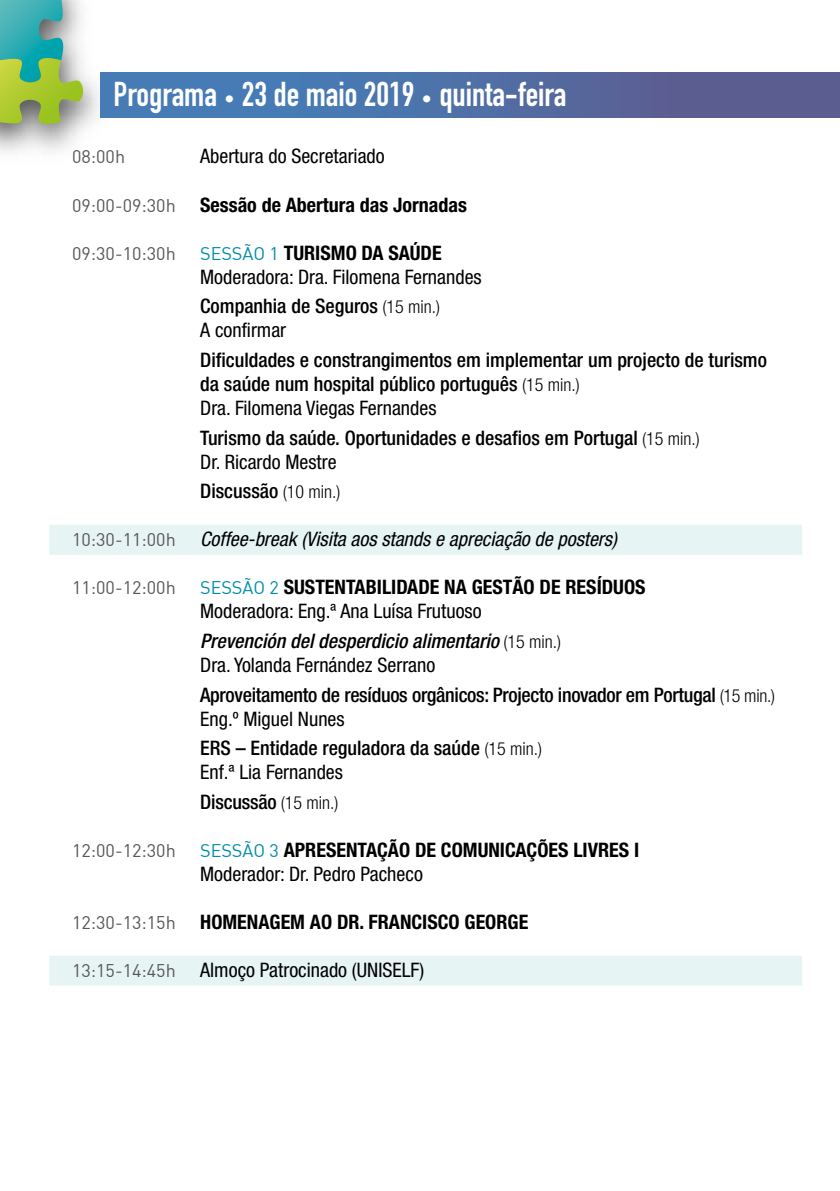
<style>
.page{position:relative;width:840px;height:1191px;background:#fff}
.page>*{position:absolute;margin:0;border:0;box-sizing:border-box;transform-origin:0 0}
.t1{font:34px "DIN Engschrift Std";color:#fff}
.t2{font:500 condensed 20px/24px "Helvetica Neue";color:#000}
.t3{font:700 condensed 20px/24px "Helvetica Neue";color:#000}
.t4{font:condensed 20px/24px "Helvetica Neue";color:#000}
.t5{font:italic 500 condensed 20px/24px "Helvetica Neue";color:#000}
.t6{font:italic condensed 20px "Helvetica Neue";color:#000}
.t7{font:18px "DIN";color:#575756}
.s1{font-size:20px}
.s2{font-family:"DIN";font-weight:400;font-stretch:normal;font-size:18px;color:#575756}
.s3{font-family:"DIN";font-stretch:normal;font-size:18px;color:#008dab}
.s4{font-weight:700}
.s5{font-weight:300;font-size:18px}
.s6{font-weight:400}
.s7{font-family:"DIN";font-style:normal;font-stretch:normal;font-size:18px;color:#575756}
.s8{font-family:"DIN";font-weight:400;font-stretch:normal;font-size:18px;color:#008dab}
.s9{font-weight:300;font-style:normal;font-size:18px}
.s10{font-weight:400;font-style:normal}
.s11{font-family:"DIN";font-stretch:normal;font-size:18px;color:#575756}
</style>
<div class="page">
<img style="left:0;top:72px;width:839px;height:914px">
<svg style="left:0;top:0;width:84px;height:127px;background:#83ba8a"></svg>
<div style="left:49px;top:525px;width:752px;height:30px;background:#e7f4f4"></div>
<div style="left:49px;top:955px;width:752px;height:30px;background:#e7f4f4"></div>
<div style="left:101px;top:72px;width:738px;height:45px;background:linear-gradient(to right,#4282bd,#5e588b)"></div>
<h1 class="t1" style="left:113px;top:74px;width:454px">Programa <span class="s1">•</span> 23 de maio 2019 <span class="s1">•</span> quinta-feira</h1>
<p class="t7" style="left:72px;top:146px;width:55px">08:00h</p>
<p class="t4" style="left:200px;top:144px;width:186px">Abertura do Secretariado</p>
<p class="t3" style="left:72px;top:192px;width:396px"><span class="s2">09:00-09:30h</span> Sessão de Abertura das Jornadas</p>
<p class="t7" style="left:72px;top:242px;width:105px">09:30-10:30h</p>
<p class="t4" style="left:200px;top:240px;width:283px"><span class="s3">SESSÃO 1</span> <span class="s4">TURISMO DA SAÚDE<br></span>Moderadora: Dra. Filomena Fernandes</p>
<p class="t2" style="left:200px;top:294px;width:241px">Companhia de Seguros <span class="s5">(15 min.)<br></span><span class="s6">A confirmar</span></p>
<p class="t2" style="left:200px;top:347px;width:568px">Dificuldades e constrangimentos em implementar um projecto de turismo da saúde num hospital público português <span class="s5">(15 min.)<br></span><span class="s6">Dra. Filomena Viegas Fernandes</span></p>
<p class="t2" style="left:200px;top:425px;width:501px">Turismo da saúde. Oportunidades e desafios em Portugal <span class="s5">(15 min.)<br></span><span class="s6">Dr. Ricardo Mestre</span></p>
<p class="t2" style="left:200px;top:479px;width:142px">Discussão <span class="s5">(10 min.)</span></p>
<p class="t6" style="left:72px;top:527px;width:546px"><span class="s7">10:30-11:00h</span> Coffee-break (Visita aos stands e apreciação de posters)</p>
<p class="t7" style="left:72px;top:576px;width:105px">11:00-12:00h</p>
<p class="t3" style="left:200px;top:575px;width:446px"><span class="s8">SESSÃO 2</span> SUSTENTABILIDADE NA GESTÃO DE RESÍDUOS<br><span class="s6">Moderadora: Eng.ª Ana Luísa Frutuoso</span></p>
<p class="t5" style="left:200px;top:628px;width:362px">Prevención del desperdicio alimentario <span class="s9">(15 min.)<br></span><span class="s10">Dra. Yolanda Fernández Serrano</span></p>
<p class="t2" style="left:200px;top:682px;width:576px">Aproveitamento de resíduos orgânicos: Projecto inovador em Portugal <span class="s5">(15 min.)<br></span><span class="s6">Eng.º Miguel Nunes</span></p>
<p class="t2" style="left:200px;top:736px;width:343px">ERS – Entidade reguladora da saúde <span class="s5">(15 min.)<br></span><span class="s6">Enf.ª Lia Fernandes</span></p>
<p class="t2" style="left:200px;top:789px;width:140px">Discussão <span class="s5">(15 min.)</span></p>
<p class="t7" style="left:72px;top:839px;width:105px">12:00-12:30h</p>
<p class="t3" style="left:200px;top:837px;width:440px"><span class="s8">SESSÃO 3</span> APRESENTAÇÃO DE COMUNICAÇÕES LIVRES I<br><span class="s6">Moderador: Dr. Pedro Pacheco</span></p>
<p class="t3" style="left:72px;top:909px;width:457px"><span class="s2">12:30-13:15h</span> HOMENAGEM AO DR. FRANCISCO GEORGE</p>
<p class="t4" style="left:72px;top:958px;width:353px"><span class="s11">13:15-14:45h</span> Almoço Patrocinado (UNISELF)</p>
</div>
